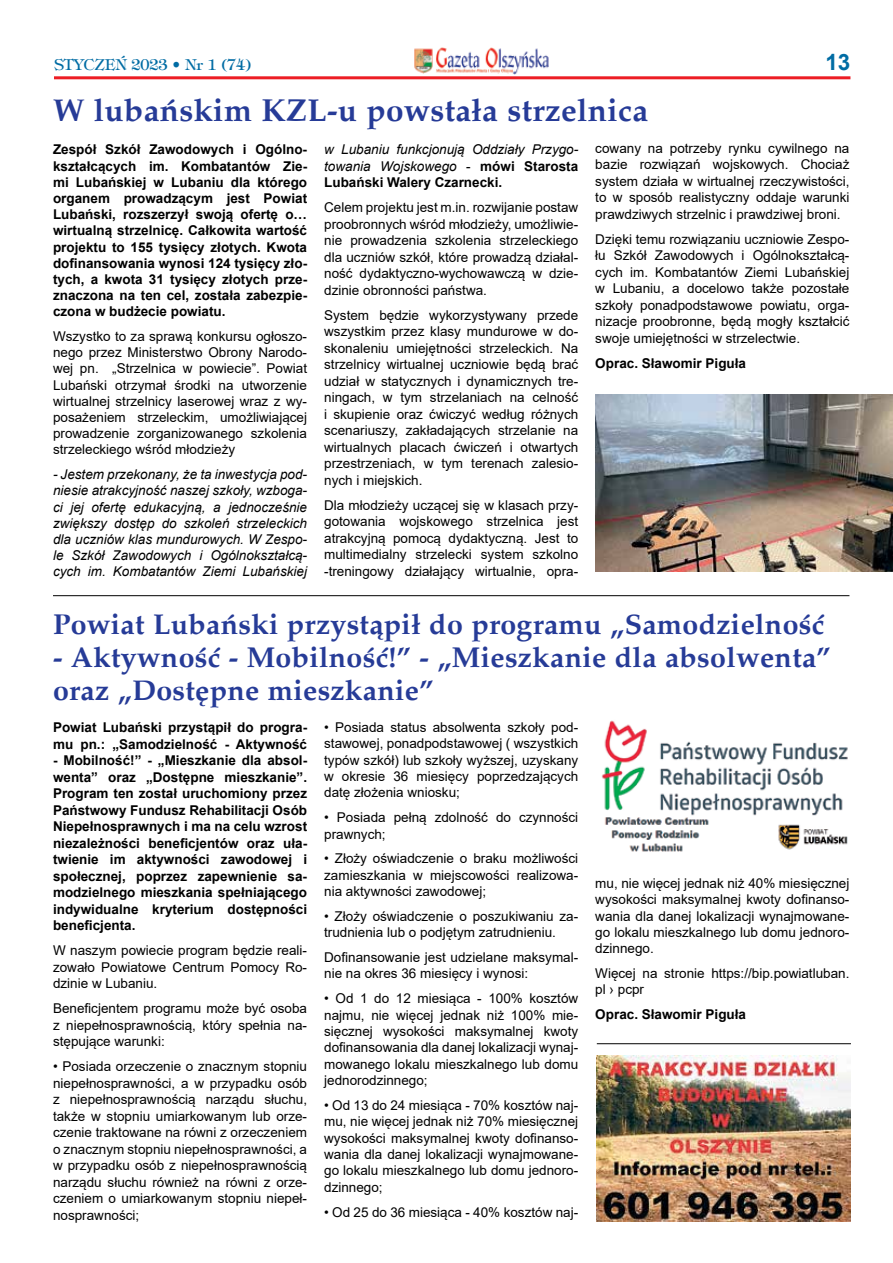
<style>
.page{position:relative;width:893px;height:1263px;background:#fff}
.page>*{position:absolute;margin:0;border:0;box-sizing:border-box;transform-origin:0 0}
.t1{font:700 31.5px "Palm Springs";letter-spacing:.01em;color:#263b97}
.t2{font:700 28.5px/33px "Palm Springs";letter-spacing:.01em;color:#263b97}
.t3{font:700 22.5px "Arial";color:#006ca4}
.t4{font:15px "Timpani";color:#006ca4}
.t5{font:13.5px/16.5px "Arial";color:#000;text-align:justify}
.t6{font:700 13.5px/16.5px "Arial";color:#000;text-align:justify}
.t7{font:italic 13.5px/16.2px "Arial";color:#000;text-align:justify}
.s1{font-style:normal}
.s2{font-weight:700;font-style:normal}
</style>
<div class="page">
<img style="left:414px;top:47px;width:135px;height:28px">
<hr style="left:54px;top:76px;width:796px;height:3px;background:#ed1d24">
<hr style="left:53px;top:595px;width:796px;height:1px;background:#000">
<hr style="left:597px;top:1043px;width:254px;height:1px;background:#000">
<img style="left:595px;top:394px;width:298px;height:177px">
<img style="left:601px;top:720px;width:247px;height:132px">
<img style="left:596px;top:1055px;width:254px;height:166px">
<p class="t4" style="left:54px;top:55px;width:199px">STYCZEŃ 2023 • Nr 1 (74)</p>
<h3 class="t3" style="left:825px;top:47px;width:27px">13</h3>
<h1 class="t1" style="left:53px;top:91px;width:597px">W lubańskim KZL-u powstała strzelnica</h1>
<p class="t6" style="left:53px;top:142px;width:256px">Zespół Szkół Zawodowych i Ogólno&shy;kształcących im. Kombatantów Zie&shy;mi Lubańskiej w Lubaniu dla którego organem prowadzącym jest Powiat Lubański, rozszerzył swoją ofertę o… wirtualną strzelnicę. Całkowita wartość projektu to 155 tysięcy złotych. Kwota dofinansowania wynosi 124 tysięcy zło&shy;tych, a kwota 31 tysięcy złotych prze&shy;znaczona na ten cel, została zabezpie&shy;czona w budżecie powiatu.</p>
<p class="t5" style="left:53px;top:328px;width:256px">Wszystko to za sprawą konkursu ogłoszo&shy;nego przez Ministerstwo Obrony Narodo&shy;wej pn. „Strzelnica w powiecie”. Powiat Lubański otrzymał środki na utworzenie wirtualnej strzelnicy laserowej wraz z wy&shy;posażeniem strzeleckim, umożliwiającej prowadzenie zorganizowanego szkolenia strzeleckiego wśród młodzieży</p>
<p class="t7" style="left:53px;top:466px;width:256px">- Jestem przekonany, że ta inwestycja pod&shy;niesie atrakcyjność naszej szkoły, wzboga&shy;ci jej ofertę edukacyjną, a jednocześnie zwiększy dostęp do szkoleń strzeleckich dla uczniów klas mundurowych. W Zespo&shy;le Szkół Zawodowych i Ogólnokształcą&shy;cych im. Kombatantów Ziemi Lubańskiej</p>
<p class="t7" style="left:324px;top:142px;width:256px">w Lubaniu funkcjonują Oddziały Przygo&shy;towania Wojskowego <span class="s1">-</span> <span class="s2">mówi Starosta Lubański Walery Czarnecki.</span></p>
<p class="t5" style="left:324px;top:199px;width:256px">Celem projektu jest m.in. rozwijanie postaw proobronnych wśród młodzieży, umożliwie&shy;nie prowadzenia szkolenia strzeleckiego dla uczniów szkół, które prowadzą działal&shy;ność dydaktyczno-wychowawczą w dzie&shy;dzinie obronności państwa.</p>
<p class="t5" style="left:324px;top:307px;width:256px">System będzie wykorzystywany przede wszystkim przez klasy mundurowe w do&shy;skonaleniu umiejętności strzeleckich. Na strzelnicy wirtualnej uczniowie będą brać udział w statycznych i dynamicznych tre&shy;ningach, w tym strzelaniach na celność i skupienie oraz ćwiczyć według różnych scenariuszy, zakładających strzelanie na wirtualnych placach ćwiczeń i otwartych przestrzeniach, w tym terenach zalesio&shy;nych i miejskich.</p>
<p class="t5" style="left:324px;top:497px;width:256px">Dla młodzieży uczącej się w klasach przy&shy;gotowania wojskowego strzelnica jest atrakcyjną pomocą dydaktyczną. Jest to multimedialny strzelecki system szkolno -treningowy działający wirtualnie, opra-</p>
<p class="t5" style="left:595px;top:140px;width:256px">cowany na potrzeby rynku cywilnego na bazie rozwiązań wojskowych. Chociaż system działa w wirtualnej rzeczywistości, to w sposób realistyczny oddaje warunki prawdziwych strzelnic i prawdziwej broni.</p>
<p class="t5" style="left:595px;top:231px;width:256px">Dzięki temu rozwiązaniu uczniowie Zespo&shy;łu Szkół Zawodowych i Ogólnokształcą&shy;cych im. Kombatantów Ziemi Lubańskiej w Lubaniu, a docelowo także pozostałe szkoły ponadpodstawowe powiatu, orga&shy;nizacje proobronne, będą mogły kształcić swoje umiejętności w strzelectwie.</p>
<p class="t6" style="left:595px;top:355px;width:152px">Oprac. Sławomir Piguła</p>
<h2 class="t2" style="left:53px;top:608px;width:773px">Powiat Lubański przystąpił do programu „Samodzielność</h2>
<h2 class="t2" style="left:53px;top:641px;width:779px">- Aktywność - Mobilność!” - „Mieszkanie dla absolwenta” oraz „Dostępne mieszkanie”</h2>
<p class="t6" style="left:53px;top:719px;width:256px">Powiat Lubański przystąpił do progra&shy;mu pn.: „Samodzielność - Aktywność</p>
<p class="t6" style="left:53px;top:752px;width:256px">- Mobilność!” - „Mieszkanie dla absol&shy;wenta” oraz „Dostępne mieszkanie”.<br>Program ten został uruchomiony przez Państwowy Fundusz Rehabilitacji Osób Niepełnosprawnych i ma na celu wzrost niezależności beneficjentów oraz uła&shy;twienie im aktywności zawodowej i społecznej, poprzez zapewnienie sa&shy;modzielnego mieszkania spełniającego indywidualne kryterium dostępności beneficjenta.</p>
<p class="t5" style="left:53px;top:942px;width:256px">W naszym powiecie program będzie reali&shy;zowało Powiatowe Centrum Pomocy Ro&shy;dzinie w Lubaniu.</p>
<p class="t5" style="left:53px;top:1000px;width:256px">Beneficjentem programu może być osoba z niepełnosprawnością, który spełnia na&shy;stępujące warunki:</p>
<p class="t5" style="left:53px;top:1058px;width:256px">• Posiada orzeczenie o znacznym stopniu niepełnosprawności, a w przypadku osób z niepełnosprawnością narządu słuchu, także w stopniu umiarkowanym lub orze&shy;czenie traktowane na równi z orzeczeniem o znacznym stopniu niepełnosprawności, a w przypadku osób z niepełnosprawnością narządu słuchu również na równi z orze&shy;czeniem o umiarkowanym stopniu niepeł&shy;nosprawności;</p>
<p class="t5" style="left:324px;top:719px;width:256px">• Posiada status absolwenta szkoły pod&shy;stawowej, ponadpodstawowej ( wszystkich typów szkół) lub szkoły wyższej, uzyskany w okresie 36 miesięcy poprzedzających datę złożenia wniosku;</p>
<p class="t5" style="left:324px;top:809px;width:256px">• Posiada pełną zdolność do czynności prawnych;</p>
<p class="t5" style="left:324px;top:850px;width:256px">• Złoży oświadczenie o braku możliwości zamieszkania w miejscowości realizowa&shy;nia aktywności zawodowej;</p>
<p class="t5" style="left:324px;top:908px;width:256px">• Złoży oświadczenie o poszukiwaniu za&shy;trudnienia lub o podjętym zatrudnieniu.</p>
<p class="t5" style="left:324px;top:949px;width:256px">Dofinansowanie jest udzielane maksymal&shy;nie na okres 36 miesięcy i wynosi:</p>
<p class="t5" style="left:324px;top:990px;width:256px">• Od 1 do 12 miesiąca - 100% kosztów najmu, nie więcej jednak niż 100% mie&shy;sięcznej wysokości maksymalnej kwoty dofinansowania dla danej lokalizacji wynaj&shy;mowanego lokalu mieszkalnego lub domu jednorodzinnego;</p>
<p class="t5" style="left:324px;top:1097px;width:256px">• Od 13 do 24 miesiąca - 70% kosztów naj&shy;mu, nie więcej jednak niż 70% miesięcznej wysokości maksymalnej kwoty dofinanso&shy;wania dla danej lokalizacji wynajmowane&shy;go lokalu mieszkalnego lub domu jednoro&shy;dzinnego;</p>
<p class="t5" style="left:324px;top:1203px;width:256px">• Od 25 do 36 miesiąca - 40% kosztów naj-</p>
<p class="t5" style="left:595px;top:875px;width:256px">mu, nie więcej jednak niż 40% miesięcznej wysokości maksymalnej kwoty dofinanso&shy;wania dla danej lokalizacji wynajmowane&shy;go lokalu mieszkalnego lub domu jednoro&shy;dzinnego.</p>
<p class="t5" style="left:595px;top:965px;width:256px">Więcej na stronie https://bip.powiatluban. pl › pcpr</p>
<p class="t6" style="left:595px;top:1006px;width:152px">Oprac. Sławomir Piguła</p>
</div>
